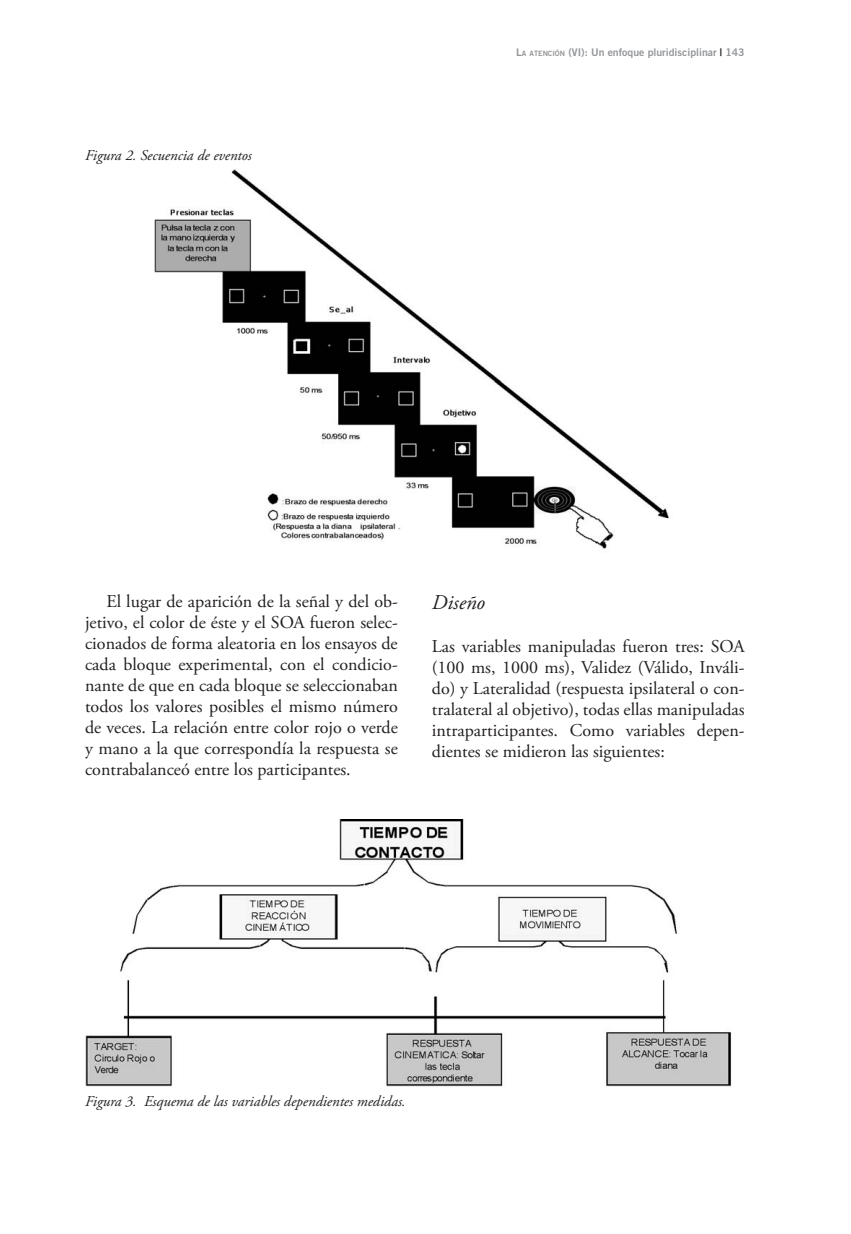
<style>
.page{position:relative;width:851px;height:1234px;background:#fff}
.page>*{position:absolute;margin:0;border:0;box-sizing:border-box;transform-origin:0 0}
.t1{font:italic 21px "Adobe Garamond Pro";color:#231f20}
.t2{font:18px/21px "Adobe Garamond Pro";color:#231f20;text-align:justify}
.t3{font:italic 15px "Adobe Garamond Pro";color:#231f20}
.t4{font:10.5px "Trade Gothic LT Std Bd 2";color:#939598}
.s1{font-style:inherit}
.s2{font-size:7.35px}
.s3{color:#231f20}
</style>
<div class="page">
<img style="left:154px;top:169px;width:515px;height:380px">
<img style="left:85px;top:819px;width:647px;height:267px">
<p class="t3" style="left:85px;top:146px;width:168px">Figura 2. Secuencia de eventos</p>
<p class="t4" style="left:516px;top:46px;width:230px"><span class="s1">L</span><span class="s2">A ATENCIÓN</span> <span class="s1">(</span>VI): Un enfoque pluridisciplinar <span class="s3">|</span> 143</p>
<p class="t2" style="left:85px;top:591px;width:314px;text-indent:21px">El lugar de aparición de la señal y del ob&shy;jetivo, el color de éste y el SOA fueron selec&shy;cionados de forma aleatoria en los ensayos de cada bloque experimental, con el condicio&shy;nante de que en cada bloque se seleccionaban todos los valores posibles el mismo número de veces. La relación entre color rojo o verde y mano a la que correspondía la respuesta se contrabalanceó entre los participantes.</p>
<p class="t1" style="left:432px;top:589px;width:55px">Diseño</p>
<p class="t2" style="left:432px;top:635px;width:314px">Las variables manipuladas fueron tres: SOA (100 ms, 1000 ms), Validez (Válido, Inváli&shy;do) y Lateralidad (respuesta ipsilateral o con&shy;tralateral al objetivo), todas ellas manipuladas intraparticipantes. Como variables depen&shy;dientes se midieron las siguientes:</p>
<p class="t3" style="left:85px;top:1092px;width:322px">Figura 3. Esquema de las variables dependientes medidas.</p>
</div>
